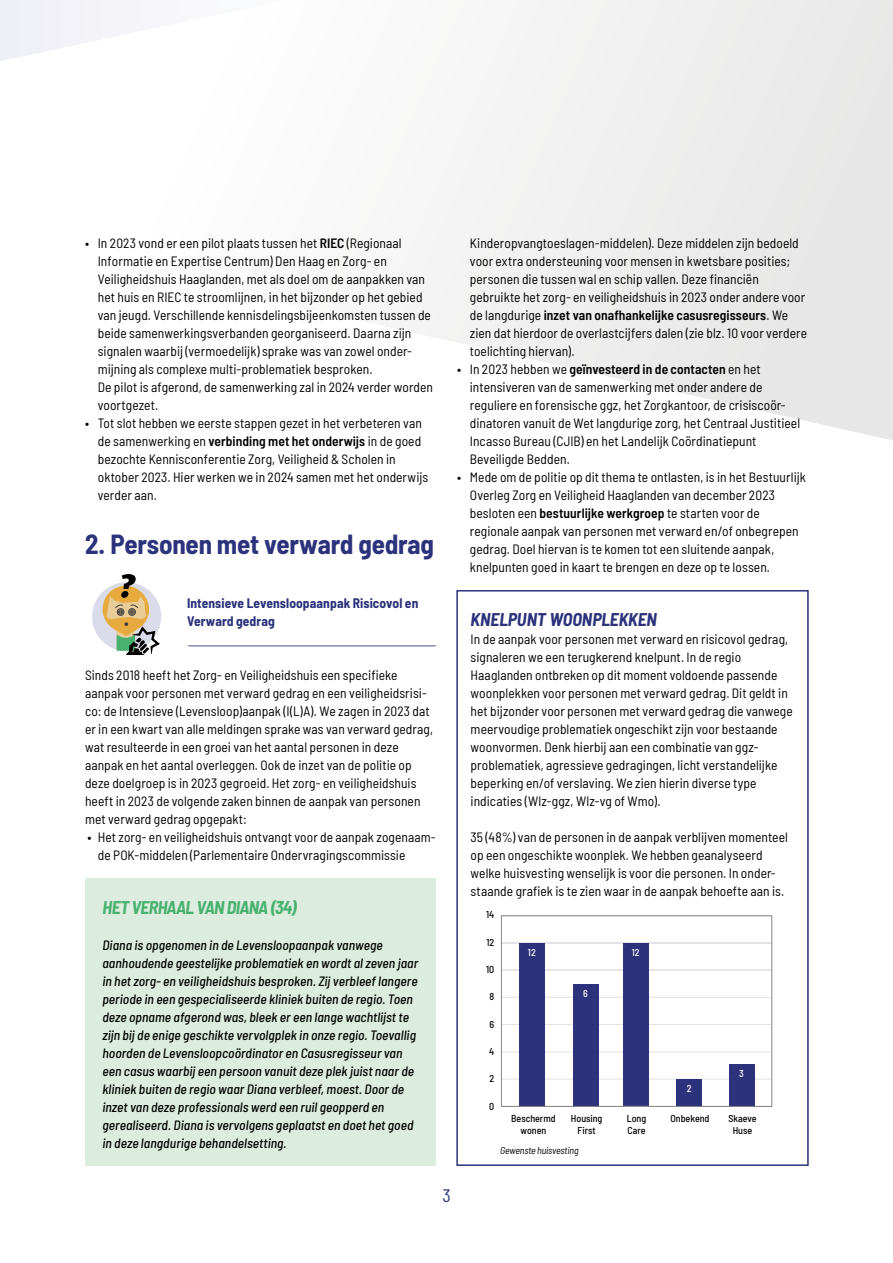
<style>
.page{position:relative;width:893px;height:1263px;background:#fff}
.page>*{position:absolute;margin:0;border:0;box-sizing:border-box;transform-origin:0 0}
.t1{font:700 semi-condensed 27px "Barlow";letter-spacing:-.005em;color:#2c327b}
.t2{font:italic 700 semi-condensed 18px "Barlow";letter-spacing:-.04em;color:#49b170}
.t3{font:italic 700 semi-condensed 18px "Barlow";letter-spacing:-.01em;color:#2c327b}
.t4{font:semi-condensed 18px "Barlow";color:#2c327b}
.t5{font:semi-condensed 13.5px/18px "Barlow";letter-spacing:.005em;color:#000}
.t6{font:italic 500 semi-condensed 13.5px/18px "Barlow";letter-spacing:.005em;color:#000}
.t7{font:700 semi-condensed 13.5px/18px "Barlow";letter-spacing:.005em;color:#2c327b}
.t8{font:500 semi-condensed 10.05px/12px "Barlow";letter-spacing:-.005em;color:#000;text-align:center}
.t9{font:italic semi-condensed 10.05px "Barlow";letter-spacing:-.015em;color:#020203}
.t10{font:500 semi-condensed 10.05px "Barlow";color:#fff}
.s1{font-weight:600}
</style>
<div class="page">
<svg style="left:397px;top:0;width:496px;height:440px"></svg>
<svg style="left:0;top:0;width:121px;height:61px"></svg>
<hr style="left:188px;top:645px;width:248px;height:1px;background:#4f5092">
<div style="left:456px;top:590px;width:353px;height:576px;border:2px solid #2c327b"></div>
<div style="left:85px;top:878px;width:351px;height:287px;background:#dceddf"></div>
<hr style="left:501px;top:1079px;width:271px;height:1px;background:#e3e3e3">
<hr style="left:501px;top:1051px;width:271px;height:1px;background:#e3e3e3">
<hr style="left:501px;top:1024px;width:271px;height:1px;background:#e3e3e3">
<hr style="left:501px;top:997px;width:271px;height:1px;background:#e3e3e3">
<hr style="left:501px;top:970px;width:271px;height:1px;background:#e3e3e3">
<hr style="left:501px;top:942px;width:271px;height:1px;background:#e3e3e3">
<div style="left:623px;top:943px;width:26px;height:163px;background:#2c327b"></div>
<div style="left:573px;top:984px;width:25px;height:122px;background:#2c327b"></div>
<div style="left:519px;top:943px;width:26px;height:163px;background:#2c327b"></div>
<div style="left:676px;top:1079px;width:26px;height:27px;background:#2c327b"></div>
<div style="left:729px;top:1064px;width:26px;height:42px;background:#2c327b"></div>
<div style="left:501px;top:915px;width:271px;height:192px;border:1px solid #868686"></div>
<div style="left:92px;top:582px;width:69px;height:69px;background:#dbdcea;border-radius:50%"></div>
<svg style="left:103px;top:574px;width:57px;height:80px"></svg>
<p class="t5" style="left:470px;top:233px;width:339px">Kinderopvangtoeslagen-middelen). Deze middelen zijn bedoeld voor extra ondersteuning voor mensen in kwetsbare posities; personen die tussen wal en schip vallen. Deze financiën gebruikte het zorg- en veiligheidshuis in 2023 onder andere voor de langdurige <span class="s1">inzet van onafhankelijke casusregisseurs</span>. We zien dat hierdoor de overlastcijfers dalen (zie blz. 10 voor verdere toelichting hiervan).</p>
<p class="t5" style="left:470px;top:359px;width:332px;text-indent:-13px">• In 2023 hebben we <span class="s1">geïnvesteerd in de contacten</span> en het intensiveren van de samenwerking met onder andere de reguliere en forensische ggz, het Zorgkantoor, de crisiscoör&shy;dinatoren vanuit de Wet langdurige zorg, het Centraal Justitieel Incasso Bureau (CJIB) en het Landelijk Coördinatiepunt Beveiligde Bedden.</p>
<p class="t5" style="left:470px;top:467px;width:338px;text-indent:-13px">• Mede om de politie op dit thema te ontlasten, is in het Bestuurlijk Overleg Zorg en Veiligheid Haaglanden van december 2023 besloten een <span class="s1">bestuurlijke werkgroep</span> te starten voor de regionale aanpak van personen met verward en/of onbegrepen gedrag. Doel hiervan is te komen tot een sluitende aanpak, knelpunten goed in kaart te brengen en deze op te lossen.</p>
<h2 class="t3" style="left:471px;top:606px;width:188px">KNELPUNT WOONPLEKKEN</h2>
<p class="t5" style="left:471px;top:629px;width:324px">In de aanpak voor personen met verward en risicovol gedrag, signaleren we een terugkerend knelpunt. In de regio Haaglanden ontbreken op dit moment voldoende passende woonplekken voor personen met verward gedrag. Dit geldt in het bijzonder voor personen met verward gedrag die vanwege meervoudige problematiek ongeschikt zijn voor bestaande woonvormen. Denk hierbij aan een combinatie van ggz&shy;problematiek, agressieve gedragingen, licht verstandelijke beperking en/of verslaving. We zien hierin diverse type indicaties (Wlz-ggz, Wlz-vg of Wmo).</p>
<p class="t5" style="left:471px;top:827px;width:319px">35 (48%) van de personen in de aanpak verblijven momenteel op een ongeschikte woonplek. We hebben geanalyseerd welke huisvesting wenselijk is voor die personen. In onder&shy;staande grafiek is te zien waar in de aanpak behoefte aan is.</p>
<p class="t5" style="left:98px;top:233px;width:337px;text-indent:-13px">• In 2023 vond er een pilot plaats tussen het <span class="s1">RIEC</span> (Regionaal Informatie en Expertise Centrum) Den Haag en Zorg- en Veiligheidshuis Haaglanden, met als doel om de aanpakken van het huis en RIEC te stroomlijnen, in het bijzonder op het gebied van jeugd. Verschillende kennisdelingsbijeenkomsten tussen de beide samenwerkingsverbanden georganiseerd. Daarna zijn signalen waarbij (vermoedelijk) sprake was van zowel onder&shy;mijning als complexe multi-problematiek besproken.<br>De pilot is afgerond, de samenwerking zal in 2024 verder worden voortgezet.</p>
<p class="t5" style="left:98px;top:413px;width:332px;text-indent:-13px">• Tot slot hebben we eerste stappen gezet in het verbeteren van de samenwerking en <span class="s1">verbinding met het onderwijs</span> in de goed bezochte Kennisconferentie Zorg, Veiligheid &amp; Scholen in oktober 2023. Hier werken we in 2024 samen met het onderwijs verder aan.</p>
<h1 class="t1" style="left:85px;top:525px;width:350px">2. Personen met verward gedrag</h1>
<p class="t7" style="left:187px;top:593px;width:233px">Intensieve Levensloopaanpak Risicovol en<br>Verward gedrag</p>
<p class="t5" style="left:85px;top:665px;width:349px">Sinds 2018 heeft het Zorg- en Veiligheidshuis een specifieke aanpak voor personen met verward gedrag en een veiligheidsrisi&shy;co: de Intensieve (Levensloop)aanpak (I(L)A). We zagen in 2023 dat er in een kwart van alle meldingen sprake was van verward gedrag, wat resulteerde in een groei van het aantal personen in deze aanpak en het aantal overleggen. Ook de inzet van de politie op deze doelgroep is in 2023 gegroeid. Het zorg- en veiligheidshuis heeft in 2023 de volgende zaken binnen de aanpak van personen met verward gedrag opgepakt:</p>
<p class="t5" style="left:98px;top:827px;width:339px;text-indent:-10px">• Het zorg- en veiligheidshuis ontvangt voor de aanpak zogenaam&shy;de POK-middelen (Parlementaire Ondervragingscommissie</p>
<h2 class="t2" style="left:102px;top:894px;width:196px">HET VERHAAL VAN DIANA (34)</h2>
<p class="t6" style="left:102px;top:935px;width:317px">Diana is opgenomen in de Levensloopaanpak vanwege aanhoudende geestelijke problematiek en wordt al zeven jaar in het zorg- en veiligheidshuis besproken. Zij verbleef langere periode in een gespecialiseerde kliniek buiten de regio. Toen deze opname afgerond was, bleek er een lange wachtlijst te zijn bij de enige geschikte vervolgplek in onze regio. Toevallig hoorden de Levensloopcoördinator en Casusregisseur van een casus waarbij een persoon vanuit deze plek juist naar de kliniek buiten de regio waar Diana verbleef, moest. Door de inzet van deze professionals werd een ruil geopperd en gerealiseerd. Diana is vervolgens geplaatst en doet het goed in deze langdurige behandelsetting.</p>
<p class="t10" style="left:632px;top:945px;width:9px">12</p>
<p class="t8" style="left:486px;top:908px;width:10px">14</p>
<p class="t8" style="left:486px;top:935px;width:9px">12</p>
<p class="t10" style="left:528px;top:945px;width:9px">12</p>
<p class="t8" style="left:486px;top:963px;width:10px">10</p>
<p class="t10" style="left:583px;top:986px;width:6px">6</p>
<p class="t8" style="left:489px;top:990px;width:6px">8</p>
<p class="t8" style="left:489px;top:1017px;width:6px">6</p>
<p class="t8" style="left:489px;top:1045px;width:7px">4</p>
<p class="t10" style="left:739px;top:1066px;width:6px">3</p>
<p class="t8" style="left:489px;top:1072px;width:6px">2</p>
<p class="t10" style="left:687px;top:1081px;width:6px">2</p>
<p class="t8" style="left:489px;top:1099px;width:7px">0</p>
<p class="t8" style="left:511px;top:1112px;width:46px">Beschermd wonen</p>
<p class="t8" style="left:571px;top:1112px;width:33px">Housing<br>First</p>
<p class="t8" style="left:627px;top:1112px;width:21px;text-align:left">Long<br>Care</p>
<p class="t8" style="left:670px;top:1112px;width:40px">Onbekend</p>
<p class="t8" style="left:728px;top:1112px;width:30px">Skaeve<br>Huse</p>
<p class="t9" style="left:500px;top:1143px;width:80px">Gewenste huisvesting</p>
<h2 class="t4" style="left:442px;top:1182px;width:10px">3</h2>
</div>
